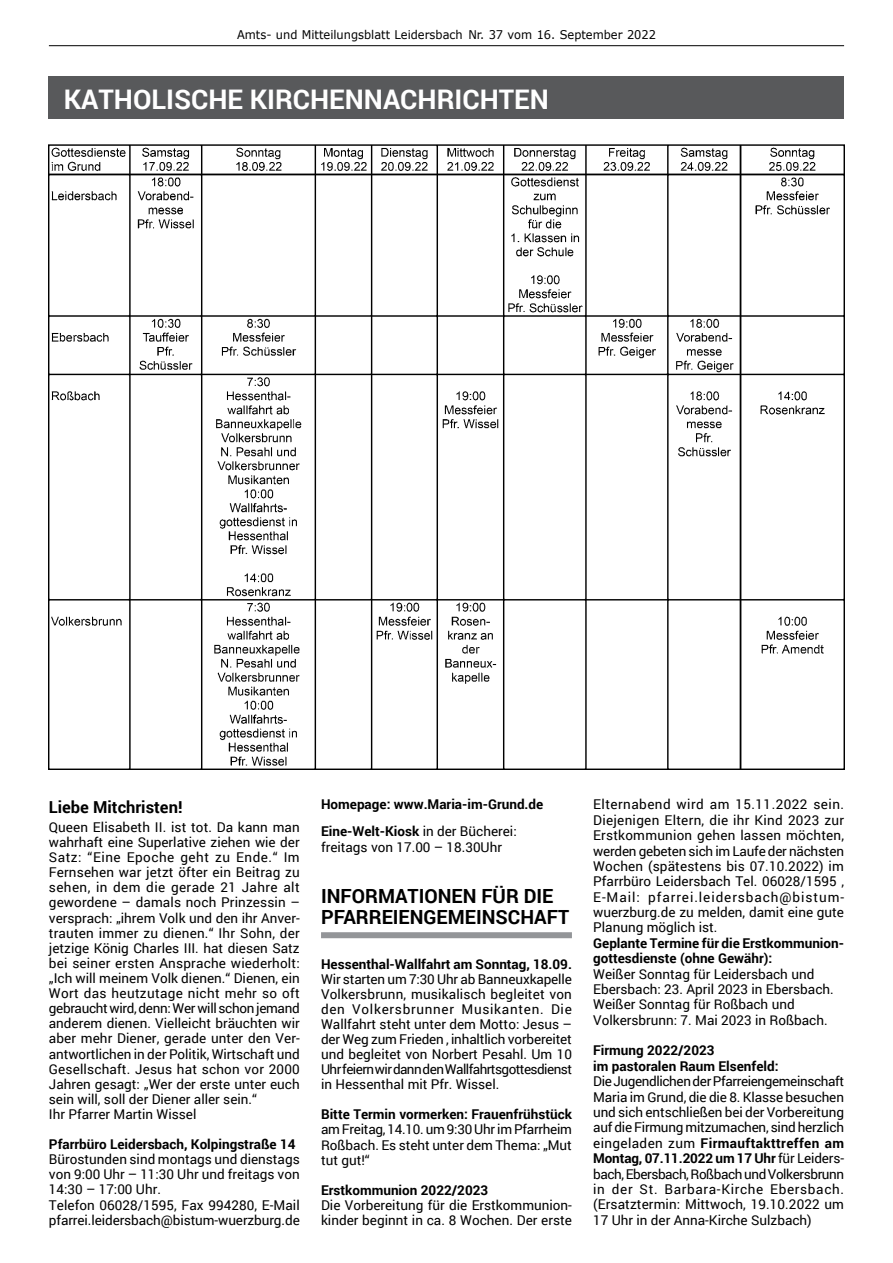
<style>
.page{position:relative;width:893px;height:1263px;background:#fff}
.page>*{position:absolute;margin:0;border:0;box-sizing:border-box;transform-origin:0 0}
.t1{font:700 27px "Roboto";color:#fff}
.t2{font:700 19.5px "Roboto";color:#000}
.t3{font:700 16.5px "Roboto";color:#000}
.t4{font:13.5px/15.1px "Roboto";color:#000}
.t5{font:700 13.5px/15.5px "Roboto";color:#000}
.t6{font:12px "Verdana";color:#000;scale:.95 1}
.s1{font-weight:400}
.s2{font-weight:700}
</style>
<div class="page">
<hr style="left:49px;top:45px;width:795px;height:1px;background:#000">
<div style="left:49px;top:77px;width:795px;height:42px;background:#58595b"></div>
<div style="left:321px;top:932px;width:251px;height:6px;background:#939598"></div>
<img style="left:49px;top:145px;width:795px;height:625px">
<p class="t6" style="left:237px;top:27px;width:443px">Amts- und Mitteilungsblatt Leidersbach Nr. 37 vom 16. September 2022</p>
<h1 class="t1" style="left:64px;top:80px;width:18px">Kat</h1>
<h1 class="t1" style="left:114px;top:80px;width:35px">holis</h1>
<h1 class="t1" style="left:191px;top:80px;width:157px">che Kirchenna</h1>
<h1 class="t1" style="left:400px;top:80px;width:116px">chrichten</h1>
<p class="t3" style="left:49px;top:795px;width:135px">Liebe Mitchristen!</p>
<p class="t4" style="left:49px;top:819px;width:252px">Queen Elisabeth II. ist tot. Da kann man wahrhaft eine Superlative ziehen wie der Satz: “Eine Epoche geht zu Ende.“ Im Fernsehen war jetzt öfter ein Beitrag zu sehen, in dem die gerade 21 Jahre alt gewordene – damals noch Prinzessin – versprach: „ihrem Volk und den ihr Anver&shy;trauten immer zu dienen.“ Ihr Sohn, der jetzige König Charles III. hat diesen Satz bei seiner ersten Ansprache wiederholt: „Ich will meinem Volk dienen.“ Dienen, ein Wort das heutzutage nicht mehr so oft gebraucht wird, denn: Wer will schon jemand anderem dienen. Vielleicht bräuchten wir aber mehr Diener, gerade unter den Ver&shy;antwortlichen in der Politik, Wirtschaft und Gesellschaft. Jesus hat schon vor 2000<br>Jahren gesagt: „Wer der erste unter euch sein will, soll der Diener aller sein.“<br>Ihr Pfarrer Martin Wissel</p>
<p class="t5" style="left:49px;top:1136px;width:248px">Pfarrbüro Leidersbach, Kolpingstraße 14</p>
<p class="t4" style="left:49px;top:1151px;width:252px">Bürostunden sind montags und dienstags von 9:00 Uhr – 11:30 Uhr und freitags von 14:30 – 17:00 Uhr.<br>Telefon 06028/1595, Fax 994280, E-Mail pfarrei.leidersbach@bistum-wuerzburg.de</p>
<p class="t5" style="left:321px;top:790px;width:224px;line-height:27.2px">Homepage: www.Maria-im-Grund.de<br>Eine-Welt-Kiosk <span class="s1">in der Bücherei:</span></p>
<p class="t4" style="left:321px;top:839px;width:183px">freitags von 17.00 – 18.30Uhr</p>
<h2 class="t2" style="left:321px;top:882px;width:19px">Info</h2>
<h2 class="t2" style="left:365px;top:882px;width:26px">rmationen</h2>
<h2 class="t2" style="left:481px;top:882px;width:53px">für die</h2>
<h2 class="t2" style="left:321px;top:903px;width:73px">Pfarreiengemeins</h2>
<h2 class="t2" style="left:508px;top:903px;width:39px">chaft</h2>
<p class="t5" style="left:321px;top:956px;width:252px">Hessenthal-Wallfahrt am Sonntag, 18.09.</p>
<p class="t4" style="left:321px;top:971px;width:252px;text-align:justify">Wir starten um 7:30 Uhr ab Banneuxkapelle Volkersbrunn, musikalisch begleitet von den Volkersbrunner Musikanten. Die Wallfahrt steht unter dem Motto: Jesus – der Weg zum Frieden , inhaltlich vorbereitet und begleitet von Norbert Pesahl. Um 10<br>Uhr feiern wir dann den Wallfahrtsgottesdienst in Hessenthal mit Pfr. Wissel.</p>
<p class="t5" style="left:321px;top:1106px;width:252px">Bitte Termin vormerken: Frauenfrühstück</p>
<p class="t4" style="left:321px;top:1121px;width:252px;text-align:justify">am Freitag, 14.10. um 9:30 Uhr im Pfarrheim Roßbach. Es steht unter dem Thema: „Mut tut gut!“</p>
<p class="t5" style="left:321px;top:1181px;width:169px">Erstkommunion 2022/2023</p>
<p class="t4" style="left:321px;top:1197px;width:252px">Die Vorbereitung für die Erstkommunion&shy;kinder beginnt in ca. 8 Wochen. Der erste</p>
<p class="t4" style="left:593px;top:796px;width:252px;text-align:justify">Elternabend wird am 15.11.2022 sein.<br>Diejenigen Eltern, die ihr Kind 2023 zur Erstkommunion gehen lassen möchten, werden gebeten sich im Laufe der nächsten Wochen (spätestens bis 07.10.2022) im Pfarrbüro Leidersbach Tel. 06028/1595 , E-Mail: pfarrei.leidersbach@bistum&shy;wuerzburg.de zu melden, damit eine gute Planung möglich ist.</p>
<p class="t5" style="left:593px;top:935px;width:251px">Geplante Termine für die Erstkommunion&shy;gottesdienste (ohne Gewähr):</p>
<p class="t4" style="left:593px;top:965px;width:242px">Weißer Sonntag für Leidersbach und Ebersbach: 23. April 2023 in Ebersbach.<br>Weißer Sonntag für Roßbach und Volkersbrunn: 7. Mai 2023 in Roßbach.</p>
<p class="t5" style="left:593px;top:1042px;width:187px">Firmung 2022/2023<br>im pastoralen Raum Elsenfeld:</p>
<p class="t4" style="left:593px;top:1073px;width:252px;text-align:justify">Die Jugendlichen der Pfarreiengemeinschaft Maria im Grund, die die 8. Klasse besuchen und sich entschließen bei der Vorbereitung auf die Firmung mitzumachen, sind herzlich eingeladen zum <span class="s2">Firmauftakttreffen am Montag, 07.11.2022 um 17 Uhr</span> für Leiders&shy;bach, Ebersbach, Roßbach und Volkersbrunn in der St. Barbara-Kirche Ebersbach. (Ersatztermin: Mittwoch, 19.10.2022 um 17 Uhr in der Anna-Kirche Sulzbach)</p>
</div>
